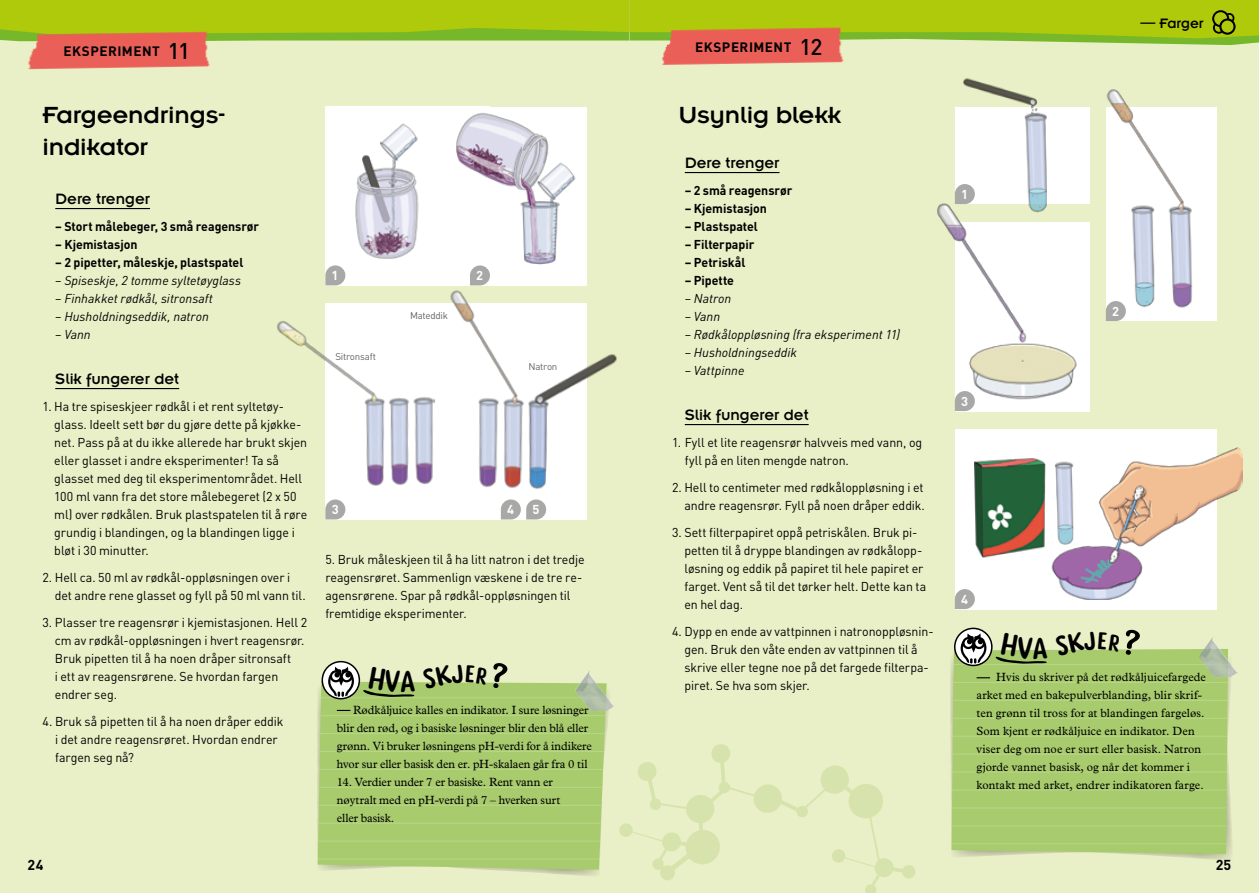
<style>
.page{position:relative;width:1259px;height:893px;background:#fff}
.page>*{position:absolute;margin:0;border:0;box-sizing:border-box;transform-origin:0 0}
.t1{font:25.65px/31.5px "Insignia LT Pro";letter-spacing:-.01em;color:#000;scale:1.05 1}
.t2{font:16.5px "Insignia LT Pro";color:#000}
.t3{font:15px "Insignia LT Pro";color:#000}
.t4{font:700 14.25px "DINOT";color:#000}
.t5{font:700 13.5px "DINOT";letter-spacing:.035em;color:#000}
.t6{font:700 12.9px "DINOT";color:#fff}
.t7{font:12.75px/18px "DINOT";letter-spacing:-.005em;color:#000}
.t8{font:italic 12.75px "DINOT";color:#000}
.t9{font:700 12.75px "DINOT";letter-spacing:-.005em;color:#000}
.t10{font:12px/18px "Plantin MT Pro";letter-spacing:.005em;color:#000}
.t11{font:9.75px "DINOT";letter-spacing:-.025em;color:#646363}
.s1{font-weight:500;font-size:22.5px}
</style>
<div class="page">
<div style="left:0;top:0;width:629px;height:893px;background:#e9efc6"></div>
<svg style="left:317px;top:683px;width:295px;height:193px"></svg>
<svg style="left:318px;top:682px;width:288px;height:188px;fill:#a8cc6d"></svg>
<hr style="left:318px;top:805px;width:288px;height:1px;background:#fff">
<hr style="left:318px;top:733px;width:288px;height:1px;background:#fff">
<hr style="left:318px;top:823px;width:288px;height:1px;background:#fff">
<hr style="left:318px;top:751px;width:288px;height:1px;background:#fff">
<hr style="left:318px;top:697px;width:288px;height:1px;background:#fff">
<hr style="left:318px;top:841px;width:288px;height:1px;background:#fff">
<hr style="left:318px;top:769px;width:288px;height:1px;background:#fff">
<hr style="left:318px;top:715px;width:288px;height:1px;background:#fff">
<hr style="left:318px;top:859px;width:288px;height:1px;background:#fff">
<hr style="left:318px;top:787px;width:288px;height:1px;background:#fff">
<div style="left:325px;top:303px;width:262px;height:216px;background:#fff"></div>
<div style="left:325px;top:106px;width:165px;height:179px;background:#fff"></div>
<div style="left:470px;top:107px;width:117px;height:178px;background:#fff"></div>
<img style="left:575px;top:671px;width:14px;height:21px">
<img style="left:355px;top:123px;width:64px;height:136px">
<img style="left:456px;top:112px;width:120px;height:152px">
<img style="left:439px;top:285px;width:178px;height:204px">
<img style="left:277px;top:321px;width:158px;height:165px">
<img style="left:28px;top:45px;width:182px;height:25px">
<hr style="left:55px;top:208px;width:95px;height:1px;background:#000">
<hr style="left:55px;top:388px;width:124px;height:1px;background:#000">
<svg style="left:337px;top:710px;width:13px;height:1px"></svg>
<svg style="left:325px;top:265px;width:20px;height:20px"></svg>
<svg style="left:322px;top:662px;width:37px;height:37px"></svg>
<div style="left:321px;top:661px;width:39px;height:38px;border:2px solid #000;border-radius:50%"></div>
<svg style="left:326px;top:667px;width:30px;height:31px"></svg>
<svg style="left:325px;top:499px;width:20px;height:20px"></svg>
<svg style="left:470px;top:265px;width:20px;height:20px"></svg>
<svg style="left:501px;top:499px;width:45px;height:20px"></svg>
<div style="left:629px;top:0;width:630px;height:893px;background:#e9efc6"></div>
<svg style="left:619px;top:744px;width:296px;height:149px"></svg>
<div style="left:955px;top:222px;width:134px;height:189px;background:#fff"></div>
<div style="left:955px;top:107px;width:134px;height:97px;background:#fff"></div>
<div style="left:1106px;top:107px;width:110px;height:214px;background:#fff"></div>
<div style="left:955px;top:429px;width:261px;height:180px;background:#fff"></div>
<svg style="left:950px;top:659px;width:283px;height:201px"></svg>
<div style="left:951px;top:649px;width:277px;height:205px;background:#a8cc6d"></div>
<hr style="left:951px;top:772px;width:277px;height:1px;background:#fff">
<hr style="left:951px;top:700px;width:277px;height:1px;background:#fff">
<hr style="left:951px;top:843px;width:277px;height:1px;background:#fff">
<hr style="left:951px;top:790px;width:277px;height:1px;background:#fff">
<hr style="left:951px;top:718px;width:277px;height:1px;background:#fff">
<hr style="left:951px;top:664px;width:277px;height:1px;background:#fff">
<hr style="left:951px;top:807px;width:277px;height:1px;background:#fff">
<hr style="left:951px;top:736px;width:277px;height:1px;background:#fff">
<hr style="left:951px;top:682px;width:277px;height:1px;background:#fff">
<hr style="left:951px;top:825px;width:277px;height:1px;background:#fff">
<hr style="left:951px;top:754px;width:277px;height:1px;background:#fff">
<img style="left:937px;top:203px;width:140px;height:197px">
<img style="left:955px;top:78px;width:115px;height:153px">
<img style="left:1106px;top:89px;width:87px;height:219px">
<img style="left:974px;top:447px;width:268px;height:152px">
<img style="left:662px;top:45px;width:182px;height:20px">
<svg style="left:0;top:0;width:1259px;height:45px"></svg>
<hr style="left:685px;top:172px;width:94px;height:1px;background:#000">
<hr style="left:685px;top:424px;width:123px;height:1px;background:#000">
<img style="left:1199px;top:637px;width:14px;height:21px">
<svg style="left:976px;top:677px;width:14px;height:1px"></svg>
<svg style="left:954px;top:628px;width:38px;height:37px"></svg>
<div style="left:954px;top:628px;width:38px;height:38px;border:2px solid #000;border-radius:50%"></div>
<svg style="left:958px;top:633px;width:30px;height:32px"></svg>
<svg style="left:955px;top:184px;width:20px;height:20px"></svg>
<svg style="left:1106px;top:301px;width:20px;height:20px"></svg>
<svg style="left:955px;top:391px;width:20px;height:20px"></svg>
<svg style="left:955px;top:589px;width:20px;height:20px"></svg>
<svg style="left:363px;top:682px;width:52px;height:15px"></svg>
<svg style="left:422px;top:682px;width:86px;height:8px"></svg>
<svg style="left:995px;top:649px;width:52px;height:15px"></svg>
<svg style="left:1055px;top:649px;width:86px;height:7px"></svg>
<p class="t5" style="left:63px;top:42px;width:128px">EKSPERIMENT <span class="s1">11</span></p>
<h1 class="t1" style="left:43px;top:99px;width:176px">Fargeendrings&shy;indikator</h1>
<p class="t2" style="left:55px;top:190px;width:96px">Dere trenger</p>
<p class="t9" style="left:55px;top:218px;width:205px">– Stort målebeger, 3 små reagensrør</p>
<p class="t9" style="left:55px;top:236px;width:84px">– Kjemistasjon</p>
<p class="t9" style="left:55px;top:254px;width:190px">– 2 pipetter, måleskje, plastspatel</p>
<p class="t8" style="left:55px;top:273px;width:187px">– Spiseskje, 2 tomme syltetøyglass</p>
<p class="t8" style="left:55px;top:291px;width:159px">– Finhakket rødkål, sitronsaft</p>
<p class="t8" style="left:55px;top:309px;width:155px">– Husholdningseddik, natron</p>
<p class="t8" style="left:55px;top:327px;width:37px">– Vann</p>
<p class="t2" style="left:55px;top:370px;width:125px">Slik fungerer det</p>
<p class="t7" style="left:54px;top:397px;width:254px;text-indent:-12px">1. Ha tre spiseskjeer rødkål i et rent syltetøy&shy;glass. Ideelt sett bør du gjøre dette på kjøkke&shy;net. Pass på at du ikke allerede har brukt skjen eller glasset i andre eksperimenter! Ta så glasset med deg til eksperimentområdet. Hell 100 ml vann fra det store målebegeret (2 x 50 ml) over rødkålen. Bruk plastspatelen til å røre grundig i blandingen, og la blandingen ligge i bløt i 30 minutter.</p>
<p class="t7" style="left:55px;top:568px;width:252px;text-indent:-12px">2. Hell ca. 50 ml av rødkål-oppløsningen over i det andre rene glasset og fyll på 50 ml vann til.</p>
<p class="t7" style="left:55px;top:613px;width:254px;text-indent:-12px">3. Plasser tre reagensrør i kjemistasjonen. Hell 2 cm av rødkål-oppløsningen i hvert reagensrør.<br>Bruk pipetten til å ha noen dråper sitronsaft<br>i ett av reagensrørene. Se hvordan fargen endrer seg.</p>
<p class="t7" style="left:55px;top:712px;width:230px;text-indent:-13px">4. Bruk så pipetten til å ha noen dråper eddik i det andre reagensrøret. Hvordan endrer fargen seg nå?</p>
<p class="t10" style="left:337px;top:701px;width:257px;text-indent:16px">Rødkåljuice kalles en indikator. I sure løsninger blir den rød, og i basiske løsninger blir den blå eller grønn. Vi bruker løsningens pH-verdi for å indikere hvor sur eller basisk den er. pH-skalaen går fra 0 til</p>
<p class="t10" style="left:337px;top:773px;width:225px">14. Verdier under 7 er basiske. Rent vann er nøytralt med en pH-verdi på 7 – hverken surt eller basisk.</p>
<p class="t6" style="left:476px;top:267px;width:8px">2</p>
<p class="t6" style="left:331px;top:267px;width:8px">1</p>
<p class="t11" style="left:410px;top:309px;width:39px">Mateddik</p>
<p class="t11" style="left:335px;top:350px;width:42px">Sitronsaft</p>
<p class="t11" style="left:528px;top:360px;width:30px">Natron</p>
<p class="t6" style="left:332px;top:501px;width:8px">3</p>
<p class="t6" style="left:507px;top:501px;width:8px">4</p>
<p class="t6" style="left:532px;top:501px;width:8px">5</p>
<p class="t7" style="left:325px;top:550px;width:261px">5. Bruk måleskjeen til å ha litt natron i det tredje reagensrøret. Sammenlign væskene i de tre re&shy;agensrørene. Spar på rødkål-oppløsningen til fremtidige eksperimenter.</p>
<p class="t4" style="left:28px;top:855px;width:17px">24</p>
<p class="t5" style="left:695px;top:38px;width:129px">EKSPERIMENT <span class="s1">12</span></p>
<h1 class="t1" style="left:678px;top:99px;width:157px">Usynlig blekk</h1>
<p class="t2" style="left:685px;top:154px;width:96px">Dere trenger</p>
<p class="t9" style="left:685px;top:182px;width:109px">– 2 små reagensrør</p>
<p class="t9" style="left:685px;top:200px;width:84px">– Kjemistasjon</p>
<p class="t9" style="left:685px;top:218px;width:75px">– Plastspatel</p>
<p class="t9" style="left:685px;top:236px;width:71px">– Filterpapir</p>
<p class="t9" style="left:685px;top:254px;width:62px">– Petriskål</p>
<p class="t9" style="left:685px;top:272px;width:51px">– Pipette</p>
<p class="t8" style="left:685px;top:291px;width:48px">– Natron</p>
<p class="t8" style="left:685px;top:309px;width:37px">– Vann</p>
<p class="t8" style="left:685px;top:327px;width:217px">– Rødkåloppløsning (fra eksperiment 11)</p>
<p class="t8" style="left:685px;top:345px;width:114px">– Husholdningseddik</p>
<p class="t8" style="left:685px;top:363px;width:61px">– Vattpinne</p>
<p class="t2" style="left:685px;top:406px;width:125px">Slik fungerer det</p>
<p class="t7" style="left:685px;top:433px;width:239px;text-indent:-13px">1. Fyll et lite reagensrør halvveis med vann, og fyll på en liten mengde natron.</p>
<p class="t7" style="left:672px;top:478px;width:254px;text-align:right">2. Hell to centimeter med rødkåloppløsning i et andre reagensrør. Fyll på noen dråper eddik.</p>
<p class="t7" style="left:684px;top:523px;width:243px;text-indent:-12px">3. Sett filterpapiret oppå petriskålen. Bruk pi&shy;petten til å dryppe blandingen av rødkålopp&shy;løsning og eddik på papiret til hele papiret er farget. Vent så til det tørker helt. Dette kan ta en hel dag.</p>
<p class="t7" style="left:684px;top:622px;width:250px;text-indent:-13px">4. Dypp en ende av vattpinnen i natronoppløsnin&shy;gen. Bruk den våte enden av vattpinnen til å skrive eller tegne noe på det fargede filterpa&shy;piret. Se hva som skjer.</p>
<p class="t6" style="left:961px;top:186px;width:8px">1</p>
<p class="t6" style="left:961px;top:393px;width:8px">3</p>
<p class="t3" style="left:1140px;top:15px;width:65px">— Farger</p>
<p class="t6" style="left:1112px;top:303px;width:8px">2</p>
<p class="t6" style="left:961px;top:591px;width:8px">4</p>
<p class="t10" style="left:976px;top:668px;width:231px;text-indent:20px">Hvis du skriver på det rødkåljuicefargede arket med en bakepulverblanding, blir skrif&shy;ten grønn til tross for at blandingen fargeløs.<br>Som kjent er rødkåljuice en indikator. Den viser deg om noe er surt eller basisk. Natron gjorde vannet basisk, og når det kommer i kontakt med arket, endrer indikatoren farge.</p>
<p class="t4" style="left:1215px;top:855px;width:17px">25</p>
</div>
